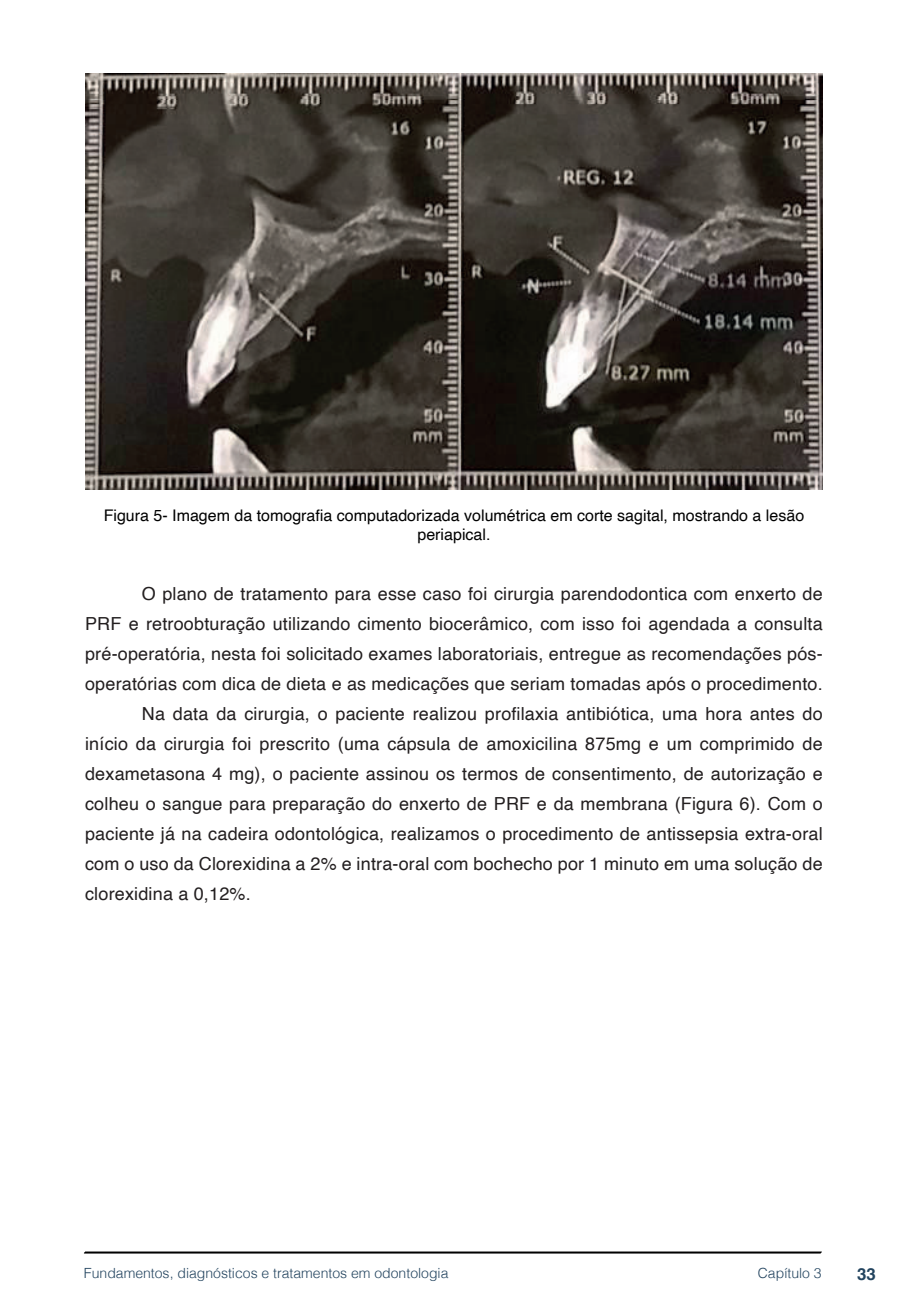
<style>
.page{position:relative;width:908px;height:1304px;background:#fff}
.page>*{position:absolute;margin:0;border:0;box-sizing:border-box;transform-origin:0 0}
.txt{font:18px/30px "Helvetica";letter-spacing:.01em;color:#231f20;text-align:justify}
.t1{font:700 16.8px "Helvetica";color:#23445f}
.imagens_graf_tab{font:16px/19.2px "Helvetica";color:#000;text-align:center}
.t2{font:300 14px "Helvetica";color:#23445f}
</style>
<div class="page">
<svg style="left:84px;top:1251px;width:737px;height:3px;background:#515151"></svg>
<img style="left:86px;top:74px;width:736px;height:416px">
<p class="imagens_graf_tab" style="left:104px;top:506px;width:701px">Figura 5- Imagem da tomografia computadorizada volumétrica em corte sagital, mostrando a lesão periapical.</p>
<p class="txt" style="left:85px;top:579px;width:738px;text-indent:57px">O plano de tratamento para esse caso foi cirurgia parendodontica com enxerto de PRF e retroobturação utilizando cimento biocerâmico, com isso foi agendada a consulta pré-operatória, nesta foi solicitado exames laboratoriais, entregue as recomendações pós&shy;operatórias com dica de dieta e as medicações que seriam tomadas após o procedimento.</p>
<p class="txt" style="left:85px;top:699px;width:738px;text-indent:57px">Na data da cirurgia, o paciente realizou profilaxia antibiótica, uma hora antes do início da cirurgia foi prescrito (uma cápsula de amoxicilina 875mg e um comprimido de dexametasona 4 mg), o paciente assinou os termos de consentimento, de autorização e colheu o sangue para preparação do enxerto de PRF e da membrana (Figura 6). Com o paciente já na cadeira odontológica, realizamos o procedimento de antissepsia extra-oral com o uso da Clorexidina a 2% e intra-oral com bochecho por 1 minuto em uma solução de clorexidina a 0,12%.</p>
<p class="t2" style="left:84px;top:1261px;width:366px">Fundamentos, diagnósticos e tratamentos em odontologia</p>
<p class="t2" style="left:757px;top:1261px;width:65px">Capítulo 3</p>
<p class="t1" style="left:856px;top:1264px;width:20px">33</p>
</div>
